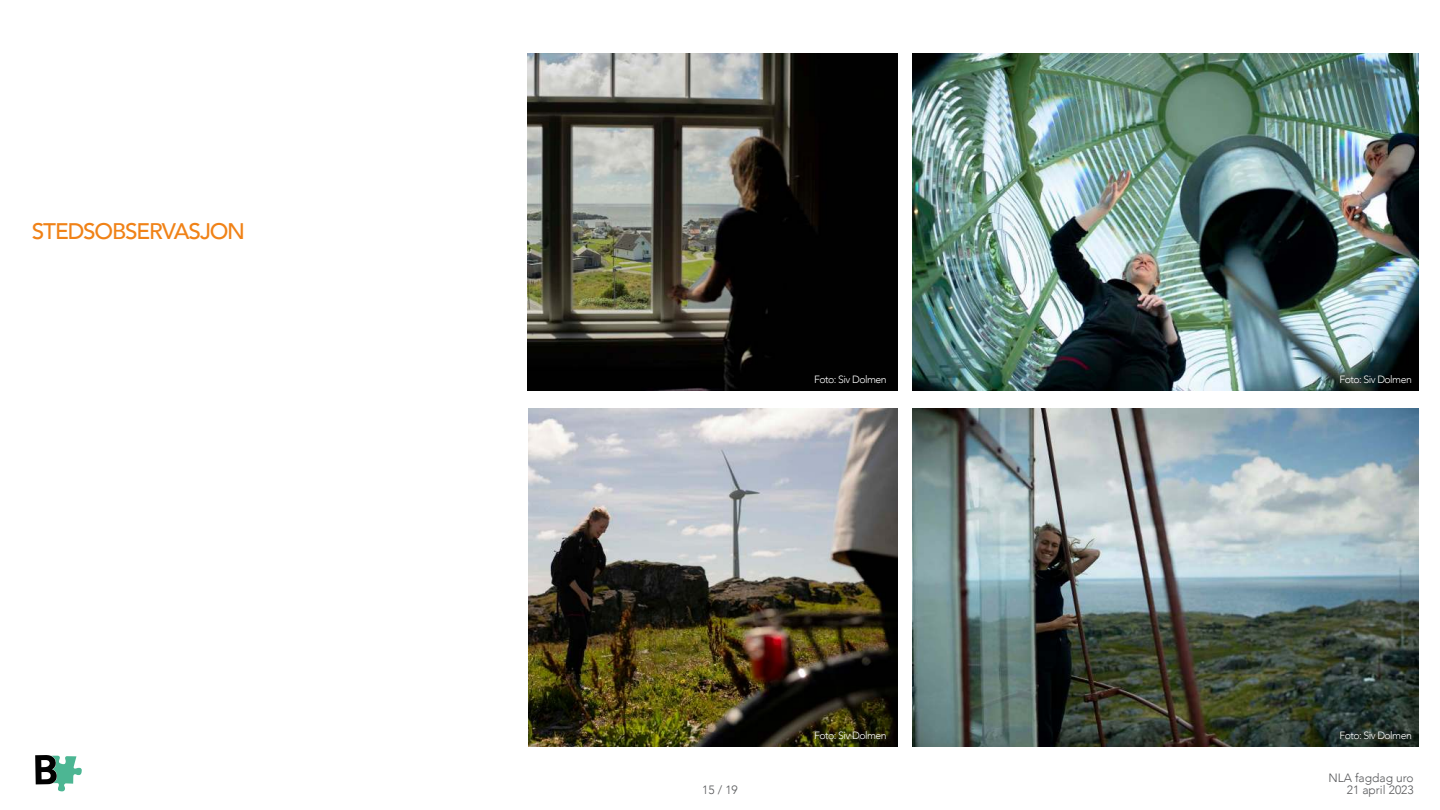
<style>
.page{position:relative;width:1440px;height:810px;background:#fff}
.page>*{position:absolute;margin:0;border:0;box-sizing:border-box;transform-origin:0 0}
.t1{font:500 22.5px "Avenir";letter-spacing:-.05em;color:#f08217}
.t2{font:300 12px/12px "Avenir";color:#57585a;text-align:right}
.t3{font:300 10.5px "Avenir";letter-spacing:-.05em;color:#fff}
</style>
<div class="page">
<svg style="left:35px;top:755px;width:47px;height:36px"></svg>
<img style="left:913px;top:53px;width:506px;height:338px">
<img style="left:913px;top:409px;width:506px;height:337px">
<img style="left:528px;top:409px;width:369px;height:337px">
<img style="left:528px;top:53px;width:369px;height:338px">
<h1 class="t1" style="left:32px;top:219px;width:215px">STEDSOBSERVASJON</h1>
<p class="t3" style="left:814px;top:374px;width:74px">Foto: Siv Dolmen</p>
<p class="t3" style="left:1339px;top:374px;width:74px">Foto: Siv Dolmen</p>
<p class="t3" style="left:814px;top:731px;width:74px">Foto: Siv Dolmen</p>
<p class="t3" style="left:1339px;top:731px;width:74px">Foto: Siv Dolmen</p>
<p class="t2" style="left:702px;top:785px;width:37px">15 / 19</p>
<p class="t2" style="left:1328px;top:773px;width:87px">NLA fagdag uro<br>21 april 2023</p>
</div>
